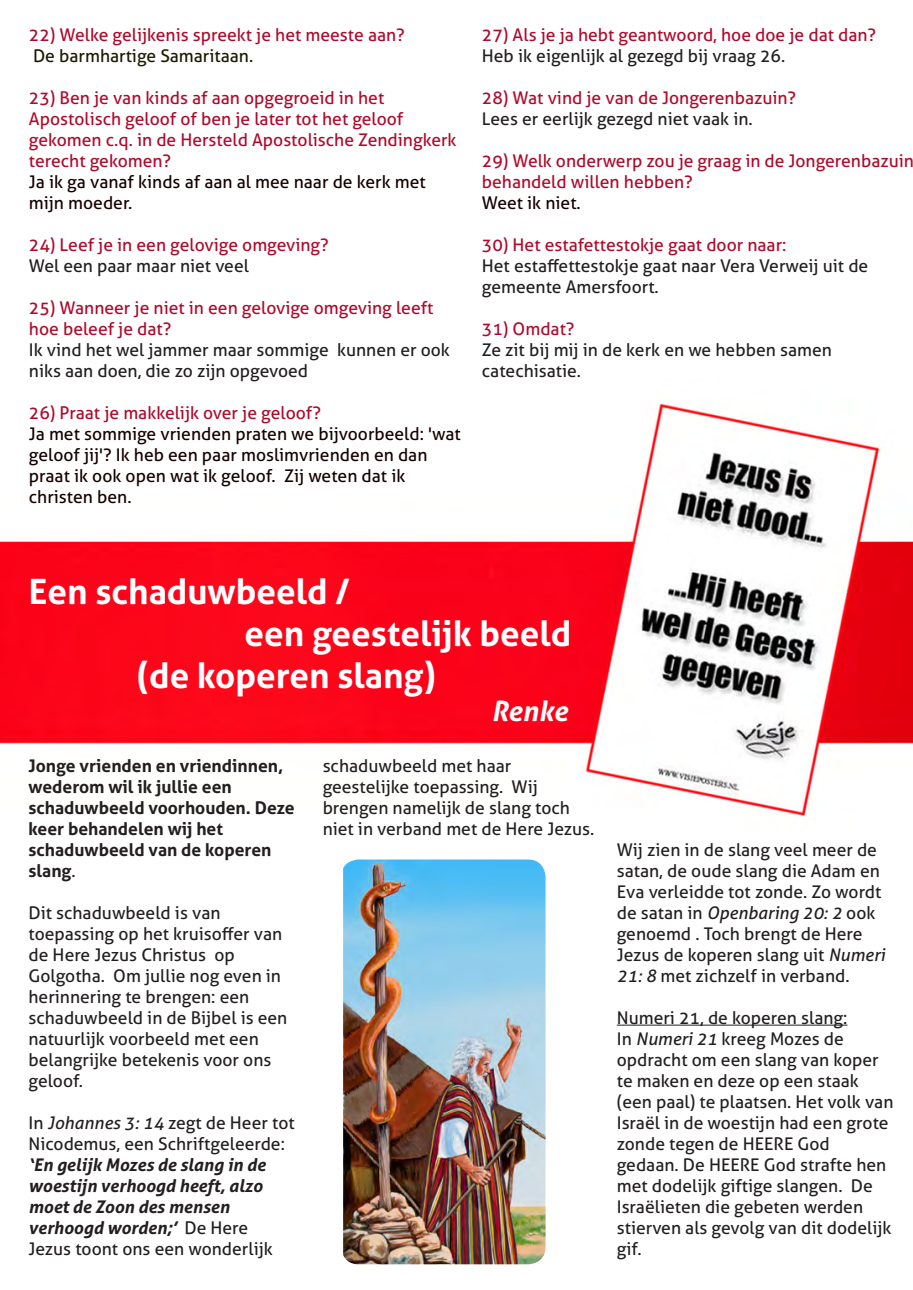
<style>
.page{position:relative;width:913px;height:1290px;background:#fff}
.page>*{position:absolute;margin:0;border:0;box-sizing:border-box;transform-origin:0 0}
.t1{font:700 35px "Aller";color:#fff}
.t2{font:italic 700 28px "Aller";color:#fff}
.t3{font:17.5px/21px "Aller";color:#231f20}
.t4{font:17.5px/21px "Aller";color:#b0092b}
.t5{font:17.5px/21px "Aller";color:#150000}
.t6{font:700 17.5px/21px "Aller";color:#231f20}
.t7{font:italic 700 17.5px/21px "Aller";color:#231f20}
.t8{font:17.5px "Aller";color:#1b1b00}
.s1{font-weight:400}
.s2{font-style:italic}
.s3{font-weight:400;font-style:normal}
</style>
<div class="page">
<img style="left:0;top:403px;width:913px;height:414px">
<hr style="left:617px;top:1025px;width:230px;height:1px;background:#231f20">
<img style="left:343px;top:859px;width:202px;height:405px">
<p class="t4" style="left:29px;top:25px;width:377px">22) Welke gelijkenis spreekt je het meeste aan?</p>
<p class="t8" style="left:33px;top:46px;width:222px">De barmhartige Samaritaan.</p>
<p class="t4" style="left:29px;top:88px;width:429px">23) Ben je van kinds af aan opgegroeid in het Apostolisch geloof of ben je later tot het geloof gekomen c.q. in de Hersteld Apostolische Zendingkerk terecht gekomen?</p>
<p class="t5" style="left:29px;top:172px;width:398px">Ja ik ga vanaf kinds af aan al mee naar de kerk met mijn moeder.</p>
<p class="t4" style="left:29px;top:235px;width:301px">24) Leef je in een gelovige omgeving?</p>
<p class="t3" style="left:29px;top:256px;width:221px">Wel een paar maar niet veel</p>
<p class="t4" style="left:29px;top:298px;width:406px">25) Wanneer je niet in een gelovige omgeving leeft hoe beleef je dat?</p>
<p class="t3" style="left:29px;top:340px;width:422px">Ik vind het wel jammer maar sommige kunnen er ook niks aan doen, die zo zijn opgevoed</p>
<p class="t4" style="left:29px;top:403px;width:294px">26) Praat je makkelijk over je geloof?</p>
<p class="t5" style="left:29px;top:424px;width:433px">Ja met sommige vrienden praten we bijvoorbeeld: 'wat geloof jij'? Ik heb een paar moslimvrienden en dan praat ik ook open wat ik geloof. Zij weten dat ik christen ben.</p>
<p class="t4" style="left:482px;top:25px;width:395px">27) Als je ja hebt geantwoord, hoe doe je dat dan?</p>
<p class="t3" style="left:482px;top:46px;width:305px">Heb ik eigenlijk al gezegd bij vraag 26.</p>
<p class="t4" style="left:482px;top:88px;width:316px">28) Wat vind je van de Jongerenbazuin?</p>
<p class="t3" style="left:482px;top:109px;width:272px">Lees er eerlijk gezegd niet vaak in.</p>
<p class="t4" style="left:482px;top:151px;width:433px">29) Welk onderwerp zou je graag in de Jongerenbazuin behandeld willen hebben?</p>
<p class="t5" style="left:482px;top:193px;width:100px">Weet ik niet.</p>
<p class="t4" style="left:482px;top:235px;width:306px">30) Het estafettestokje gaat door naar:</p>
<p class="t3" style="left:482px;top:256px;width:388px">Het estaffettestokje gaat naar Vera Verweij uit de gemeente Amersfoort.</p>
<p class="t4" style="left:482px;top:319px;width:94px">31) Omdat?</p>
<p class="t3" style="left:482px;top:340px;width:351px">Ze zit bij mij in de kerk en we hebben samen catechisatie.</p>
<h1 class="t1" style="left:29px;top:571px;width:322px">Een schaduwbeeld /</h1>
<h1 class="t1" style="left:245px;top:613px;width:328px">een geestelijk beeld</h1>
<h1 class="t1" style="left:137px;top:655px;width:301px">(de koperen slang)</h1>
<h2 class="t2" style="left:491px;top:695px;width:78px">Renke</h2>
<p class="t6" style="left:29px;top:755px;width:268px">Jonge vrienden en vriendinnen, wederom wil ik jullie een schaduwbeeld voorhouden. Deze keer behandelen wij het schaduwbeeld van de koperen slang<span class="s1">.</span></p>
<p class="t3" style="left:29px;top:902px;width:260px">Dit schaduwbeeld is van toepassing op het kruisoffer van de Here Jezus Christus op<br>Golgotha. Om jullie nog even in herinnering te brengen: een schaduwbeeld in de Bijbel is een natuurlijk voorbeeld met een belangrijke betekenis voor ons geloof.</p>
<p class="t3" style="left:29px;top:1112px;width:268px">In <span class="s2">Johannes 3: 14</span> zegt de Heer tot<br>Nicodemus, een Schriftgeleerde:</p>
<p class="t7" style="left:29px;top:1154px;width:246px">‘En gelijk Mozes de slang in de woestijn verhoogd heeft, alzo moet de Zoon des mensen verhoogd worden;’ <span class="s3">De Here<br>Jezus toont ons een wonderlijk</span></p>
<p class="t3" style="left:323px;top:755px;width:273px">schaduwbeeld met haar geestelijke toepassing. Wij brengen namelijk de slang toch niet in verband met de Here Jezus.</p>
<p class="t3" style="left:617px;top:839px;width:270px">Wij zien in de slang veel meer de satan, de oude slang die Adam en<br>Eva verleidde tot zonde. Zo wordt de satan in <span class="s2">Openbaring 20: 2</span> ook genoemd . Toch brengt de Here<br>Jezus de koperen slang uit <span class="s2">Numeri<br>21: 8</span> met zichzelf in verband.</p>
<p class="t3" style="left:617px;top:1007px;width:278px">Numeri 21, de koperen slang:<br>In <span class="s2">Numeri 21</span> kreeg Mozes de opdracht om een slang van koper te maken en deze op een staak (een paal) te plaatsen. Het volk van<br>Israël in de woestijn had een grote zonde tegen de HEERE God gedaan. De HEERE God strafte hen met dodelijk giftige slangen. De<br>Israëlieten die gebeten werden stierven als gevolg van dit dodelijk gif.</p>
</div>
